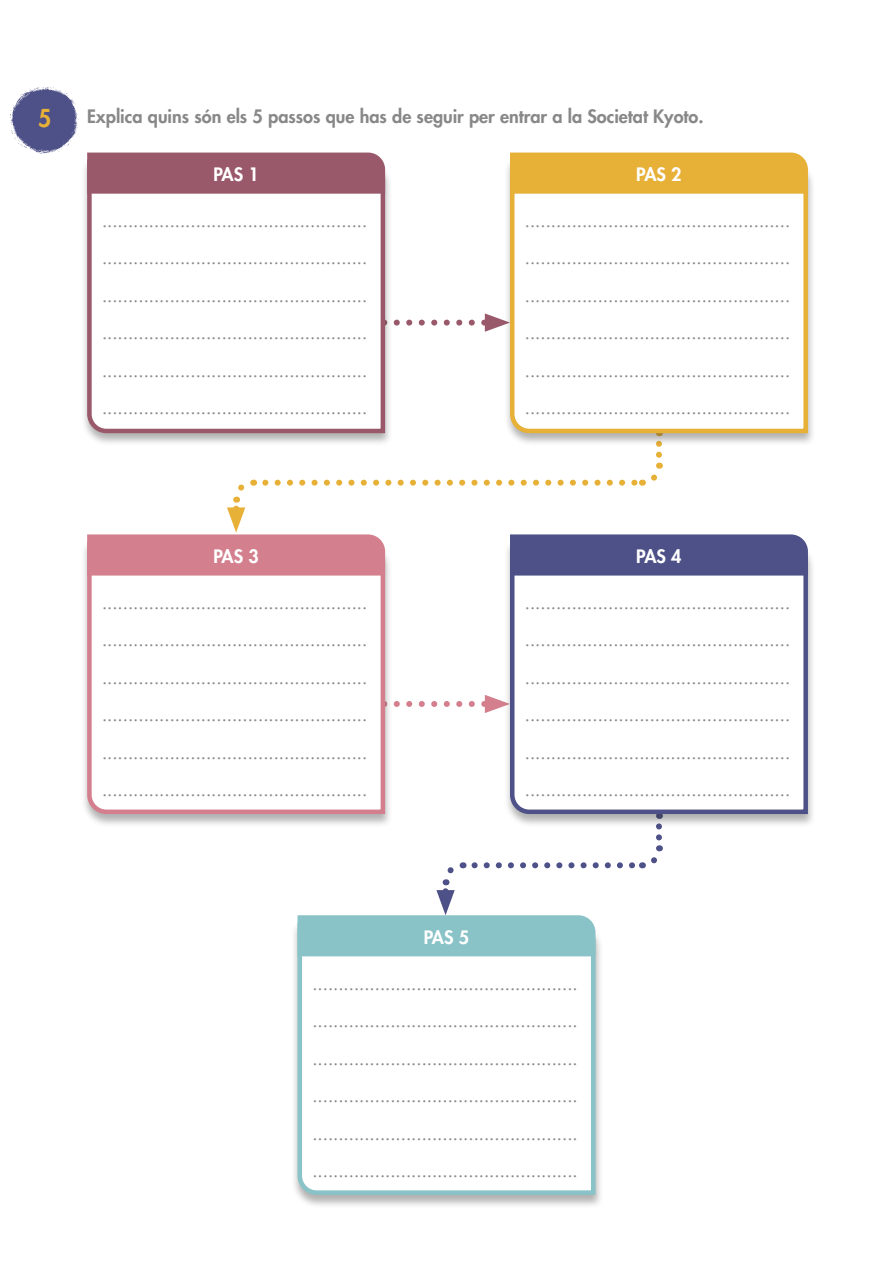
<style>
.page{position:relative;width:893px;height:1263px;background:#fff}
.page>*{position:absolute;margin:0;border:0;box-sizing:border-box;transform-origin:0 0}
.t1{font:800 24px "Futura Std";color:#e7b037;scale:.95 1}
.t2{font:500 18px/37.5px "Futura Std";color:#888;text-align:justify}
.t3{font:800 18px "Futura Std";color:#888}
.t4{font:800 18px "Futura Std";letter-spacing:-.04em;color:#fff}
</style>
<div class="page">
<img style="left:10px;top:88px;width:68px;height:66px">
<svg style="left:393px;top:695px;width:111px;height:18px"></svg>
<svg style="left:393px;top:313px;width:111px;height:19px"></svg>
<svg style="left:656px;top:451px;width:6px;height:4px"></svg>
<svg style="left:642px;top:845px;width:21px;height:24px"></svg>
<svg style="left:656px;top:827px;width:6px;height:10px"></svg>
<div style="left:81px;top:159px;width:312px;height:288px;background:#2f2f2e;opacity:.37"></div>
<svg style="left:85px;top:159px;width:302px;height:276px"></svg>
<div style="left:504px;top:159px;width:312px;height:288px;background:#2f2f2e;opacity:.37"></div>
<svg style="left:508px;top:159px;width:302px;height:276px"></svg>
<div style="left:87px;top:153px;width:298px;height:41px;background:#99596a"></div>
<div style="left:510px;top:153px;width:298px;height:41px;background:#e7b037"></div>
<div style="left:81px;top:541px;width:312px;height:286px;background:#2f2f2e;opacity:.37"></div>
<svg style="left:85px;top:541px;width:302px;height:275px"></svg>
<div style="left:504px;top:541px;width:312px;height:286px;background:#2f2f2e;opacity:.37"></div>
<svg style="left:508px;top:541px;width:302px;height:275px"></svg>
<svg style="left:87px;top:463px;width:721px;height:112px"></svg>
<div style="left:291px;top:922px;width:312px;height:286px;background:#2f2f2e;opacity:.37"></div>
<svg style="left:295px;top:920px;width:303px;height:277px"></svg>
<svg style="left:298px;top:862px;width:337px;height:94px"></svg>
<h1 class="t1" style="left:38px;top:103px;width:15px">5</h1>
<p class="t3" style="left:87px;top:105px;width:618px">Explica quins són els 5 passos que has de seguir per entrar a la Societat Kyoto.</p>
<p class="t4" style="left:213px;top:163px;width:47px">PAS 1</p>
<p class="t4" style="left:636px;top:163px;width:47px">PAS 2</p>
<p class="t2" style="left:102px;top:201px;width:267px">................................................... ................................................... ................................................... ................................................... ................................................... ...................................................</p>
<p class="t2" style="left:525px;top:201px;width:267px">................................................... ................................................... ................................................... ................................................... ................................................... ...................................................</p>
<p class="t4" style="left:213px;top:545px;width:47px">PAS 3</p>
<p class="t4" style="left:636px;top:545px;width:47px">PAS 4</p>
<p class="t2" style="left:102px;top:583px;width:267px">................................................... ................................................... ................................................... ................................................... ................................................... ...................................................</p>
<p class="t2" style="left:525px;top:583px;width:267px">................................................... ................................................... ................................................... ................................................... ................................................... ...................................................</p>
<p class="t4" style="left:424px;top:925px;width:47px">PAS 5</p>
<p class="t2" style="left:312px;top:964px;width:267px">................................................... ................................................... ................................................... ................................................... ................................................... ...................................................</p>
</div>
